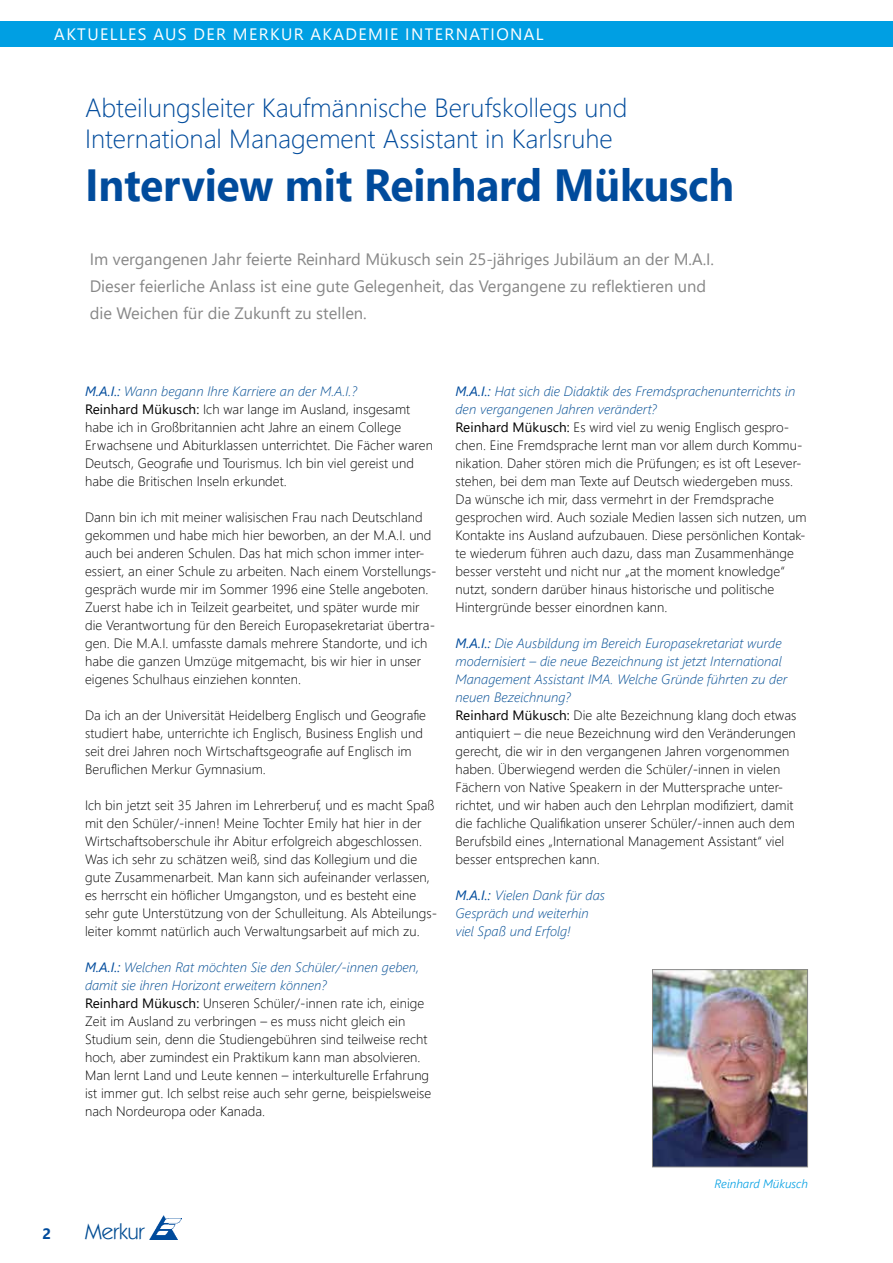
<style>
.page{position:relative;width:893px;height:1263px;background:#fff}
.page>*{position:absolute;margin:0;border:0;box-sizing:border-box;transform-origin:0 0}
.t1{font:700 45px "Segoe UI";letter-spacing:-.005em;color:#004b9c;scale:.95 1}
.t2{font:300 26.25px/31.5px "Segoe UI";color:#004b9c}
.t3{font:22.05px "Kabel IT Cby BT";color:#004c93}
.t4{font:16.5px/27px "Segoe UI";color:#878787}
.t5{font:16.5px "Segoe UI";letter-spacing:.085em;color:#fff}
.t6{font:700 15px "Segoe UI";color:#004b9c}
.t7{font:300 13.5px/18px "Segoe UI";letter-spacing:.005em;color:#000}
.t8{font:italic 300 13.5px/18px "Segoe UI";letter-spacing:.005em;color:#004c93}
.t9{font:italic 300 12px "Segoe UI";color:#009fe3}
.s1{font-weight:400;font-style:italic;color:#004b9c}
.s2{font-style:italic;color:#004c93}
.s3{font-weight:400}
.s4{font-weight:400;color:#004b9c}
</style>
<div class="page">
<div style="left:0;top:21px;width:893px;height:26px;background:#009fe3"></div>
<img style="left:150px;top:1216px;width:32px;height:23px">
<img style="left:654px;top:971px;width:152px;height:194px">
<div style="left:652px;top:969px;width:156px;height:198px;border:1px solid #878787"></div>
<p class="t5" style="left:54px;top:18px;width:491px">AKTUELLES AUS DER MERKUR AKADEMIE INTERNATIONAL</p>
<h2 class="t2" style="left:85px;top:89px;width:544px">Abteilungsleiter Kaufmännische Berufskollegs und<br>International Management Assistant in Karlsruhe</h2>
<h1 class="t1" style="left:85px;top:142px;width:685px">Interview mit Reinhard Mükusch</h1>
<p class="t4" style="left:90px;top:244px;width:626px">Im vergangenen Jahr feierte Reinhard Mükusch sein 25-jähriges Jubiläum an der M.A.I.<br>Dieser feierliche Anlass ist eine gute Gelegenheit, das Vergangene zu reflektieren und die Weichen für die Zukunft zu stellen.</p>
<p class="t7" style="left:85px;top:381px;width:349px"><span class="s1">M.A.I.:</span> <span class="s2">Wann begann Ihre Karriere an der M.A.I.?<br></span><span class="s3">Reinhard Mükusch:</span> Ich war lange im Ausland, insgesamt habe ich in Großbritannien acht Jahre an einem College Erwachsene und Abiturklassen unterrichtet. Die Fächer waren Deutsch, Geografie und Tourismus. Ich bin viel gereist und habe die Britischen Inseln erkundet.</p>
<p class="t7" style="left:85px;top:507px;width:353px">Dann bin ich mit meiner walisischen Frau nach Deutschland gekommen und habe mich hier beworben, an der M.A.I. und auch bei anderen Schulen. Das hat mich schon immer inter&shy;essiert, an einer Schule zu arbeiten. Nach einem Vorstellungs&shy;gespräch wurde mir im Sommer 1996 eine Stelle angeboten.<br>Zuerst habe ich in Teilzeit gearbeitet, und später wurde mir die Verantwortung für den Bereich Europasekretariat übertra&shy;gen. Die M.A.I. umfasste damals mehrere Standorte, und ich habe die ganzen Umzüge mitgemacht, bis wir hier in unser eigenes Schulhaus einziehen konnten.</p>
<p class="t7" style="left:85px;top:705px;width:343px">Da ich an der Universität Heidelberg Englisch und Geografie studiert habe, unterrichte ich Englisch, Business English und seit drei Jahren noch Wirtschaftsgeografie auf Englisch im Beruflichen Merkur Gymnasium.</p>
<p class="t7" style="left:85px;top:795px;width:353px">Ich bin jetzt seit 35 Jahren im Lehrerberuf, und es macht Spaß mit den Schüler/-innen! Meine Tochter Emily hat hier in der Wirtschaftsoberschule ihr Abitur erfolgreich abgeschlossen.<br>Was ich sehr zu schätzen weiß, sind das Kollegium und die gute Zusammenarbeit. Man kann sich aufeinander verlassen, es herrscht ein höflicher Umgangston, und es besteht eine sehr gute Unterstützung von der Schulleitung. Als Abteilungs&shy;leiter kommt natürlich auch Verwaltungsarbeit auf mich zu.</p>
<p class="t7" style="left:85px;top:957px;width:348px"><span class="s1">M.A.I.:</span> <span class="s2">Welchen Rat möchten Sie den Schüler/-innen geben, damit sie ihren Horizont erweitern können?<br></span><span class="s3">Reinhard Mükusch:</span> Unseren Schüler/-innen rate ich, einige Zeit im Ausland zu verbringen – es muss nicht gleich ein Studium sein, denn die Studiengebühren sind teilweise recht hoch, aber zumindest ein Praktikum kann man absolvieren.<br>Man lernt Land und Leute kennen – interkulturelle Erfahrung ist immer gut. Ich selbst reise auch sehr gerne, beispielsweise nach Nordeuropa oder Kanada.</p>
<p class="t7" style="left:455px;top:381px;width:353px"><span class="s1">M.A.I.:</span> <span class="s2">Hat sich die Didaktik des Fremdsprachenunterrichts in den vergangenen Jahren verändert?<br></span><span class="s3">Reinhard Mükusch:</span> Es wird viel zu wenig Englisch gespro&shy;chen. Eine Fremdsprache lernt man vor allem durch Kommu&shy;nikation. Daher stören mich die Prüfungen; es ist oft Lesever&shy;stehen, bei dem man Texte auf Deutsch wiedergeben muss.<br>Da wünsche ich mir, dass vermehrt in der Fremdsprache gesprochen wird. Auch soziale Medien lassen sich nutzen, um Kontakte ins Ausland aufzubauen. Diese persönlichen Kontak&shy;te wiederum führen auch dazu, dass man Zusammenhänge besser versteht und nicht nur „at the moment knowledge“ nutzt, sondern darüber hinaus historische und politische Hintergründe besser einordnen kann.</p>
<p class="t7" style="left:455px;top:633px;width:342px"><span class="s1">M.A.I.:</span> <span class="s2">Die Ausbildung im Bereich Europasekretariat wurde modernisiert – die neue Bezeichnung ist jetzt International Management Assistant IMA. Welche Gründe führten zu der neuen Bezeichnung?<br></span><span class="s3">Reinhard Mükusch:</span> Die alte Bezeichnung klang doch etwas antiquiert – die neue Bezeichnung wird den Veränderungen gerecht, die wir in den vergangenen Jahren vorgenommen haben. Überwiegend werden die Schüler/-innen in vielen Fächern von Native Speakern in der Muttersprache unter&shy;richtet, und wir haben auch den Lehrplan modifiziert, damit die fachliche Qualifikation unserer Schüler/-innen auch dem Berufsbild eines „International Management Assistant“ viel besser entsprechen kann.</p>
<p class="t8" style="left:455px;top:884px;width:151px"><span class="s4">M.A.I.:</span> Vielen Dank für das<br>Gespräch und weiterhin viel Spaß und Erfolg!</p>
<p class="t6" style="left:43px;top:1219px;width:10px">2</p>
<h3 class="t3" style="left:85px;top:1217px;width:61px">Merkur</h3>
<p class="t9" style="left:714px;top:1172px;width:95px">Reinhard Mükusch</p>
</div>
